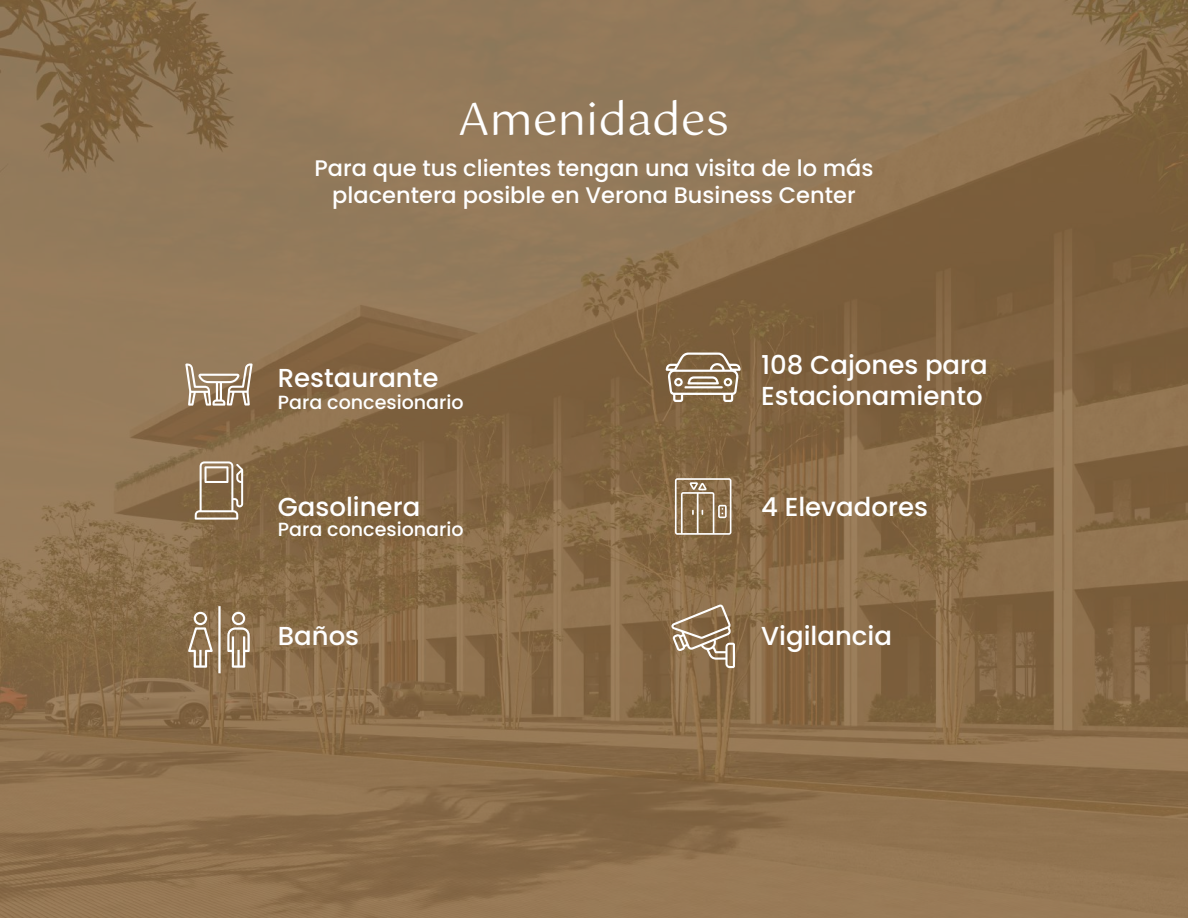
<style>
.page{position:relative;width:1188px;height:918px;background:#fff}
.page>*{position:absolute;margin:0;border:0;box-sizing:border-box;transform-origin:0 0}
.t1{font:45px "Gotu";color:#fff}
.t2{font:500 25.95px/31.2px "Poppins";color:#fff}
.t3{font:500 22.5px/27px "Poppins";color:#fff;text-align:center}
.t4{font:500 19.05px "Poppins";color:#fff}
</style>
<div class="page">
<img style="left:0;top:0;width:1188px;height:918px">
<svg style="left:671px;top:604px;width:64px;height:64px;background:#9f8769"></svg>
<svg style="left:666px;top:353px;width:75px;height:49px"></svg>
<svg style="left:675px;top:478px;width:56px;height:57px;background:#a18b6e"></svg>
<svg style="left:185px;top:363px;width:68px;height:43px"></svg>
<svg style="left:195px;top:461px;width:48px;height:59px;background:#a28d72"></svg>
<svg style="left:188px;top:606px;width:33px;height:67px;background:#a48e72"></svg>
<svg style="left:227px;top:612px;width:23px;height:56px"></svg>
<h1 class="t1" style="left:459px;top:93px;width:272px">Amenidades</h1>
<p class="t3" style="left:314px;top:155px;width:561px">Para que tus clientes tengan una visita de lo más placentera posible en Verona Business Center</p>
<p class="t2" style="left:278px;top:362px;width:162px">Restaurante</p>
<p class="t4" style="left:278px;top:392px;width:187px">Para concesionario</p>
<p class="t2" style="left:278px;top:491px;width:144px">Gasolinera</p>
<p class="t4" style="left:278px;top:518px;width:187px">Para concesionario</p>
<p class="t2" style="left:278px;top:621px;width:83px">Baños</p>
<p class="t2" style="left:761px;top:349px;width:228px">108 Cajones para<br>Estacionamiento</p>
<p class="t2" style="left:761px;top:491px;width:168px">4 Elevadores</p>
<p class="t2" style="left:761px;top:621px;width:132px">Vigilancia</p>
</div>
